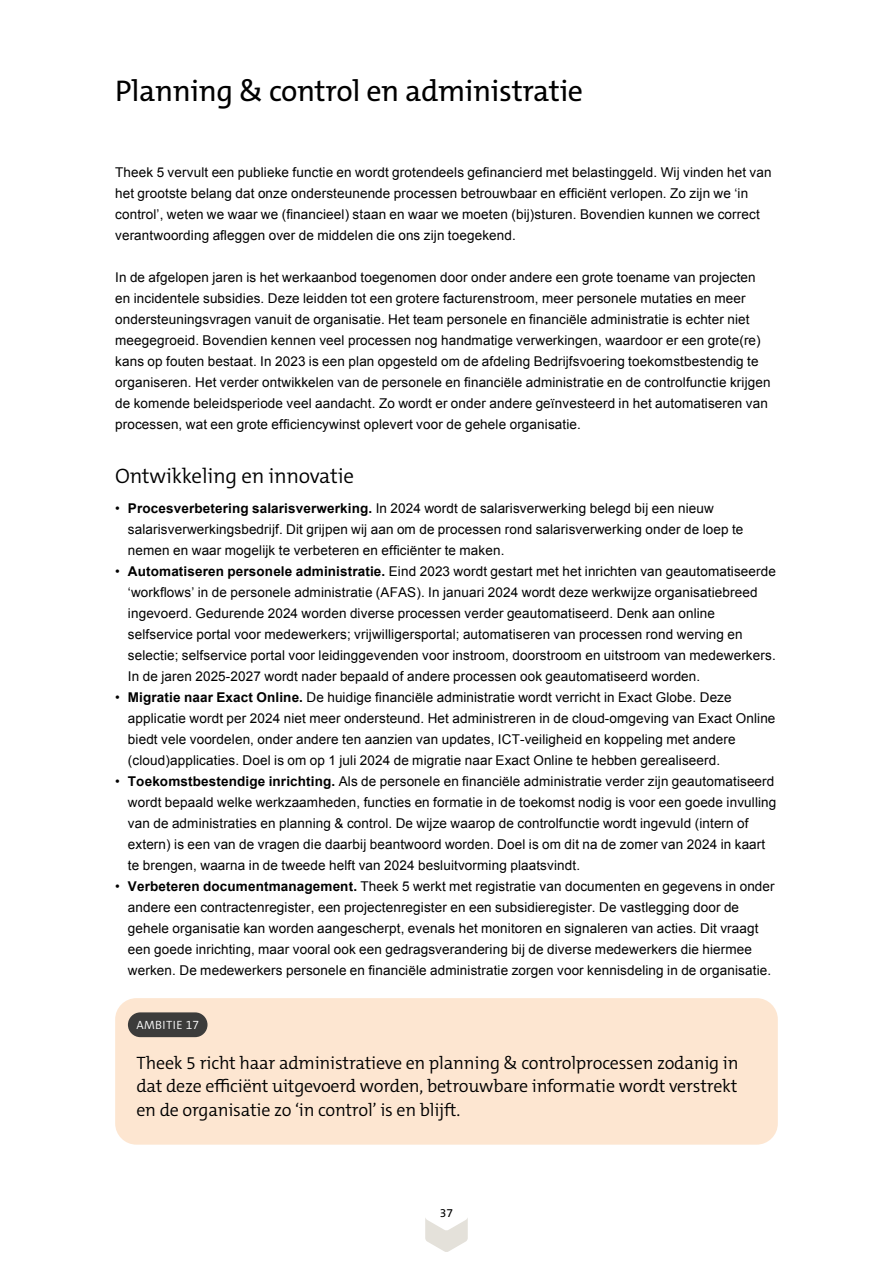
<style>
.page{position:relative;width:893px;height:1263px;background:#fff}
.page>*{position:absolute;margin:0;border:0;box-sizing:border-box;transform-origin:0 0}
.t1{font:30px "The Mix C5 s";letter-spacing:-.01em;color:#000}
.t2{font:300 21px "The Mix C5 s";letter-spacing:-.01em;color:#000}
.t3{font:300 18px/23.4px "The Mix C5 s";letter-spacing:-.01em;color:#000;text-align:justify}
.t4{font:13.5px/21px "Arial";letter-spacing:.01em;color:#000}
.t5{font:300 12px "The Mix C5 s";letter-spacing:.035em;color:#fff}
.t6{font:12px "The Mix C5 s";color:#000}
.s1{font-weight:700}
</style>
<div class="page">
<svg style="left:425px;top:1218px;width:43px;height:34px"></svg>
<div style="left:115px;top:998px;width:663px;height:147px;background:#fde6d1;border-radius:21px"></div>
<div style="left:128px;top:1012px;width:79px;height:25px;background:#3c3c3b;border-radius:12px"></div>
<h1 class="t1" style="left:115px;top:72px;width:469px">Planning &amp; control en administratie</h1>
<p class="t4" style="left:115px;top:162px;width:658px">Theek 5 vervult een publieke functie en wordt grotendeels gefinancierd met belastinggeld. Wij vinden het van het grootste belang dat onze ondersteunende processen betrouwbaar en efficiënt verlopen. Zo zijn we ‘in control’, weten we waar we (financieel) staan en waar we moeten (bij)sturen. Bovendien kunnen we correct verantwoording afleggen over de middelen die ons zijn toegekend.</p>
<p class="t4" style="left:115px;top:267px;width:657px">In de afgelopen jaren is het werkaanbod toegenomen door onder andere een grote toename van projecten en incidentele subsidies. Deze leidden tot een grotere facturenstroom, meer personele mutaties en meer ondersteuningsvragen vanuit de organisatie. Het team personele en financiële administratie is echter niet meegegroeid. Bovendien kennen veel processen nog handmatige verwerkingen, waardoor er een grote(re) kans op fouten bestaat. In 2023 is een plan opgesteld om de afdeling Bedrijfsvoering toekomstbestendig te organiseren. Het verder ontwikkelen van de personele en financiële administratie en de controlfunctie krijgen de komende beleidsperiode veel aandacht. Zo wordt er onder andere geïnvesteerd in het automatiseren van processen, wat een grote efficiencywinst oplevert voor de gehele organisatie.</p>
<h2 class="t2" style="left:115px;top:462px;width:240px">Ontwikkeling en innovatie</h2>
<p class="t4" style="left:128px;top:498px;width:617px;text-indent:-13px">• <span class="s1">Procesverbetering salarisverwerking.</span> In 2024 wordt de salarisverwerking belegd bij een nieuw salarisverwerkingsbedrijf. Dit grijpen wij aan om de processen rond salarisverwerking onder de loep te nemen en waar mogelijk te verbeteren en efficiënter te maken.</p>
<p class="t4" style="left:128px;top:561px;width:650px;text-indent:-13px">• <span class="s1">Automatiseren personele administratie.</span> Eind 2023 wordt gestart met het inrichten van geautomatiseerde ‘workflows’ in de personele administratie (AFAS). In januari 2024 wordt deze werkwijze organisatiebreed ingevoerd. Gedurende 2024 worden diverse processen verder geautomatiseerd. Denk aan online selfservice portal voor medewerkers; vrijwilligersportal; automatiseren van processen rond werving en selectie; selfservice portal voor leidinggevenden voor instroom, doorstroom en uitstroom van medewerkers.<br>In de jaren 2025-2027 wordt nader bepaald of andere processen ook geautomatiseerd worden.</p>
<p class="t4" style="left:128px;top:687px;width:649px;text-indent:-13px">• <span class="s1">Migratie naar Exact Online.</span> De huidige financiële administratie wordt verricht in Exact Globe. Deze applicatie wordt per 2024 niet meer ondersteund. Het administreren in de cloud-omgeving van Exact Online biedt vele voordelen, onder andere ten aanzien van updates, ICT-veiligheid en koppeling met andere (cloud)applicaties. Doel is om op 1 juli 2024 de migratie naar Exact Online te hebben gerealiseerd.</p>
<p class="t4" style="left:128px;top:771px;width:650px;text-indent:-13px">• <span class="s1">Toekomstbestendige inrichting.</span> Als de personele en financiële administratie verder zijn geautomatiseerd wordt bepaald welke werkzaamheden, functies en formatie in de toekomst nodig is voor een goede invulling van de administraties en planning &amp; control. De wijze waarop de controlfunctie wordt ingevuld (intern of extern) is een van de vragen die daarbij beantwoord worden. Doel is om dit na de zomer van 2024 in kaart te brengen, waarna in de tweede helft van 2024 besluitvorming plaatsvindt.</p>
<p class="t4" style="left:128px;top:876px;width:648px;text-indent:-13px">• <span class="s1">Verbeteren documentmanagement.</span> Theek 5 werkt met registratie van documenten en gegevens in onder andere een contractenregister, een projectenregister en een subsidieregister. De vastlegging door de gehele organisatie kan worden aangescherpt, evenals het monitoren en signaleren van acties. Dit vraagt een goede inrichting, maar vooral ook een gedragsverandering bij de diverse medewerkers die hiermee werken. De medewerkers personele en financiële administratie zorgen voor kennisdeling in de organisatie.</p>
<p class="t5" style="left:136px;top:1017px;width:64px">AMBITIE 17</p>
<h3 class="t3" style="left:136px;top:1051px;width:604px">Theek 5 richt haar administratieve en planning &amp; controlprocessen zodanig in dat deze efficiënt uitgevoerd worden, betrouwbare informatie wordt verstrekt en de organisatie zo ‘in control’ is en blijft.</h3>
<p class="t6" style="left:440px;top:1205px;width:15px">37</p>
</div>
